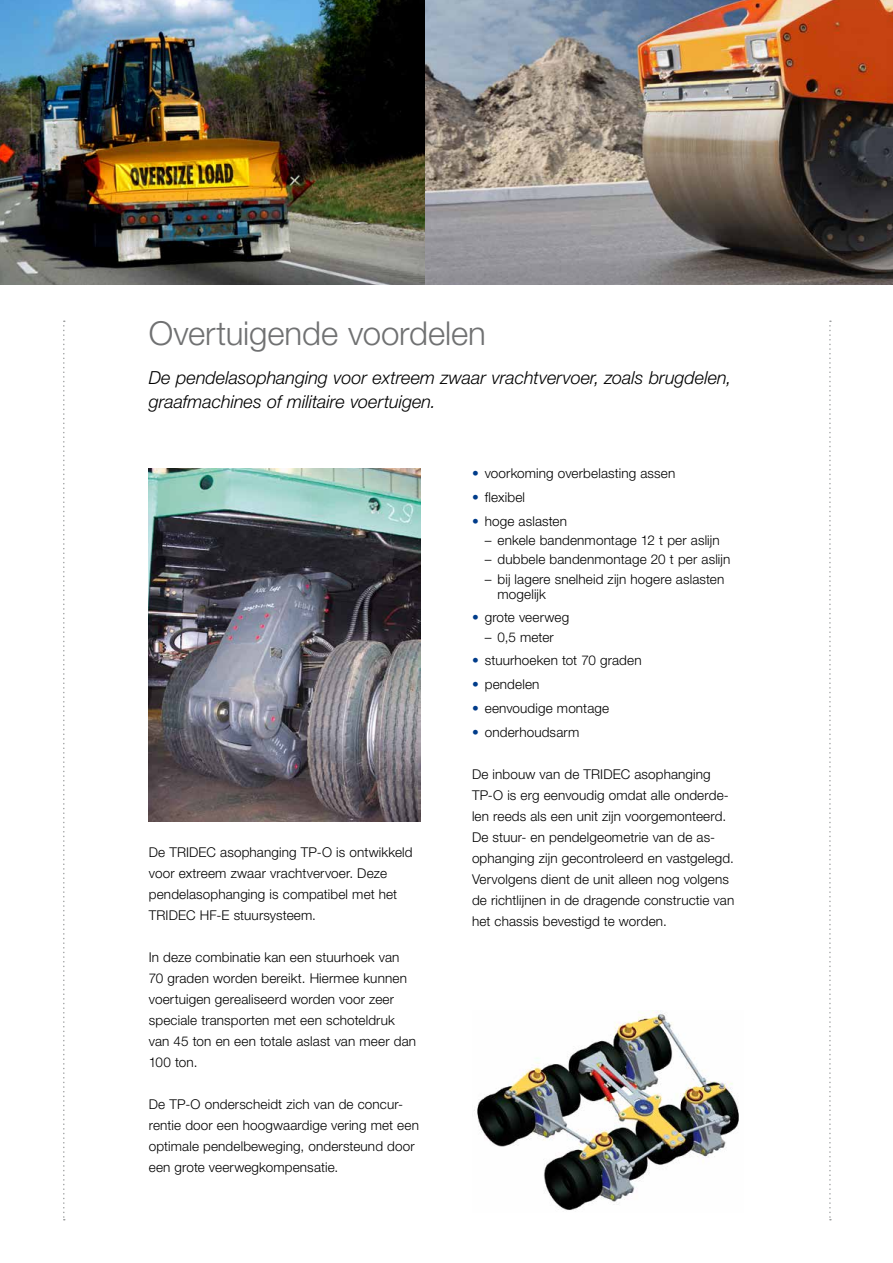
<style>
.page{position:relative;width:893px;height:1263px;background:#fff}
.page>*{position:absolute;margin:0;border:0;box-sizing:border-box;transform-origin:0 0}
.t1{font:300 33px "Helvetica Neue LT";letter-spacing:-.005em;color:#707172}
.t2{font:italic 300 18px/24px "Helvetica Neue LT";color:#000}
.t3{font:300 13.5px/21px "Helvetica Neue LT";letter-spacing:.01em;color:#000}
.s1{color:#003c8a}
</style>
<div class="page">
<img style="left:0;top:0;width:425px;height:285px">
<svg style="left:63px;top:320px;width:2px;height:900px"></svg>
<svg style="left:829px;top:320px;width:2px;height:900px"></svg>
<img style="left:425px;top:0;width:468px;height:285px">
<img style="left:474px;top:1010px;width:265px;height:200px">
<img style="left:148px;top:468px;width:272px;height:353px">
<h1 class="t1" style="left:149px;top:313px;width:339px">Overtuigende voordelen</h1>
<h2 class="t2" style="left:149px;top:365px;width:584px">De pendelasophanging voor extreem zwaar vrachtvervoer, zoals brugdelen, graafmachines of militaire voertuigen.</h2>
<p class="t3" style="left:149px;top:841px;width:265px">De TRIDEC asophanging TP-O is ontwikkeld voor extreem zwaar vrachtvervoer. Deze pendelasophanging is compatibel met het TRIDEC HF-E stuursysteem.</p>
<p class="t3" style="left:149px;top:946px;width:269px">In deze combinatie kan een stuurhoek van 70 graden worden bereikt. Hiermee kunnen voertuigen gerealiseerd worden voor zeer speciale transporten met een schoteldruk van 45 ton en een totale aslast van meer dan 100 ton.</p>
<p class="t3" style="left:149px;top:1093px;width:272px">De TP-O onderscheidt zich van de concur&shy;rentie door een hoogwaardige vering met een optimale pendelbeweging, ondersteund door een grote veerwegkompensatie.</p>
<p class="t3" style="left:472px;top:463px;width:205px"><span class="s1">•</span> voorkoming overbelasting assen</p>
<p class="t3" style="left:472px;top:487px;width:55px"><span class="s1">•</span> flexibel</p>
<p class="t3" style="left:472px;top:510px;width:97px"><span class="s1">•</span> hoge aslasten</p>
<p class="t3" style="left:485px;top:530px;width:236px">– enkele bandenmontage 12 t per aslijn</p>
<p class="t3" style="left:485px;top:549px;width:247px">– dubbele bandenmontage 20 t per aslijn</p>
<p class="t3" style="left:497px;top:571px;width:228px;line-height:15px;text-indent:-13px">– bij lagere snelheid zijn hogere aslasten mogelijk</p>
<p class="t3" style="left:472px;top:607px;width:99px"><span class="s1">•</span> grote veerweg</p>
<p class="t3" style="left:485px;top:626px;width:71px">– 0,5 meter</p>
<p class="t3" style="left:472px;top:650px;width:171px"><span class="s1">•</span> stuurhoeken tot 70 graden</p>
<p class="t3" style="left:472px;top:674px;width:69px"><span class="s1">•</span> pendelen</p>
<p class="t3" style="left:472px;top:697px;width:139px"><span class="s1">•</span> eenvoudige montage</p>
<p class="t3" style="left:472px;top:721px;width:109px"><span class="s1">•</span> onderhoudsarm</p>
<p class="t3" style="left:472px;top:763px;width:264px">De inbouw van de TRIDEC asophanging TP-O is erg eenvoudig omdat alle onderde&shy;len reeds als een unit zijn voorgemonteerd.<br>De stuur- en pendelgeometrie van de as&shy;ophanging zijn gecontroleerd en vastgelegd.<br>Vervolgens dient de unit alleen nog volgens de richtlijnen in de dragende constructie van het chassis bevestigd te worden.</p>
</div>
